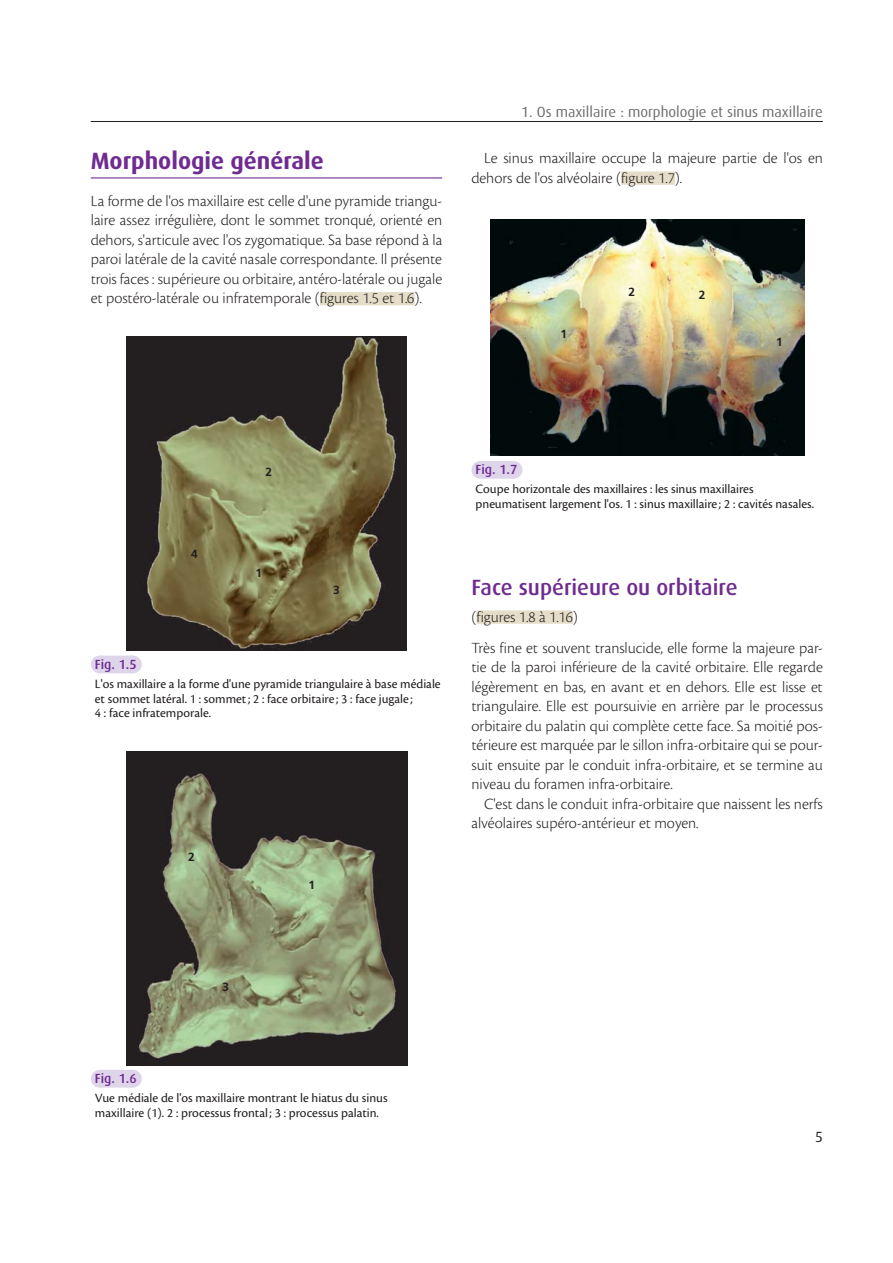
<style>
.page{position:relative;width:893px;height:1263px;background:#fff}
.page>*{position:absolute;margin:0;border:0;box-sizing:border-box;transform-origin:0 0}
.t1{font:700 23.55px "Dax";color:#6f2b91}
.t2{font:500 22.2px "Dax";color:#6f2b91}
.t3{font:300 16.2px/19.5px "Cronos Pro";color:#231f20}
.t4{font:14.7px "Dax";color:#6d6e70}
.t5{font:14.7px "Dax";color:#231f20}
.t6{font:13.35px/14.5px "Cronos Pro";color:#231f20}
.t7{font:500 13.35px "Dax";color:#6f2b91}
.t8{font:700 11.85px "Frutiger";color:#231f20}
</style>
<div class="page">
<hr style="left:91px;top:121px;width:732px;height:1px;background:#231f20">
<hr style="left:91px;top:177px;width:351px;height:2px;background:#6f2b91">
<div style="left:320px;top:292px;width:94px;height:13px;background:#e5ddc8"></div>
<div style="left:621px;top:171px;width:54px;height:14px;background:#e5ddc8"></div>
<div style="left:476px;top:610px;width:97px;height:14px;background:#e5ddc8"></div>
<img style="left:127px;top:337px;width:280px;height:313px">
<div style="left:100px;top:656px;width:32px;height:17px;background:#ded5ea"></div>
<svg style="left:132px;top:656px;width:1px;height:17px"></svg>
<img style="left:127px;top:752px;width:280px;height:313px">
<div style="left:100px;top:1070px;width:32px;height:18px;background:#ded5ea"></div>
<svg style="left:116px;top:1070px;width:17px;height:18px"></svg>
<img style="left:490px;top:220px;width:314px;height:235px">
<div style="left:480px;top:461px;width:33px;height:18px;background:#ded5ea"></div>
<svg style="left:496px;top:461px;width:18px;height:18px"></svg>
<h1 class="t1" style="left:91px;top:147px;width:235px">Morphologie générale</h1>
<p class="t3" style="left:91px;top:192px;width:353px;text-align:justify">La forme de l'os maxillaire est celle d'une pyramide triangu&shy;laire assez irrégulière, dont le sommet tronqué, orienté en dehors, s'articule avec l'os zygomatique. Sa base répond à la paroi latérale de la cavité nasale correspondante. Il présente trois faces : supérieure ou orbitaire, antéro-latérale ou jugale et postéro-latérale ou infratemporale ( figures 1.5 et 1.6 ).</p>
<p class="t4" style="left:521px;top:105px;width:303px">1. Os maxillaire : morphologie et sinus maxillaire</p>
<p class="t3" style="left:471px;top:149px;width:353px;text-indent:13px">Le sinus maxillaire occupe la majeure partie de l'os en dehors de l'os alvéolaire ( figure 1.7 ).</p>
<p class="t8" style="left:560px;top:329px;width:8px">1</p>
<p class="t8" style="left:628px;top:287px;width:8px">2</p>
<p class="t8" style="left:699px;top:290px;width:8px">2</p>
<p class="t8" style="left:776px;top:338px;width:8px">1</p>
<p class="t8" style="left:191px;top:549px;width:8px">4</p>
<p class="t8" style="left:265px;top:467px;width:8px">2</p>
<p class="t8" style="left:255px;top:568px;width:8px">1</p>
<p class="t8" style="left:333px;top:586px;width:8px">3</p>
<p class="t7" style="left:95px;top:656px;width:43px">Fig. 1.5</p>
<p class="t6" style="left:95px;top:677px;width:347px">L'os maxillaire a la forme d'une pyramide triangulaire à base médiale et sommet latéral. 1 : sommet ; 2 : face orbitaire ; 3 : face jugale ;<br>4 : face infratemporale.</p>
<p class="t8" style="left:188px;top:852px;width:8px">2</p>
<p class="t8" style="left:308px;top:880px;width:8px">1</p>
<p class="t7" style="left:476px;top:462px;width:43px">Fig. 1.7</p>
<p class="t6" style="left:476px;top:483px;width:340px">Coupe horizontale des maxillaires : les sinus maxillaires pneumatisent largement l'os. 1 : sinus maxillaire ; 2 : cavités nasales.</p>
<h2 class="t2" style="left:471px;top:574px;width:268px">Face supérieure ou orbitaire</h2>
<p class="t3" style="left:471px;top:602px;width:353px;line-height:31.3px">( figures 1.8 à 1.16 )<br>Très fine et souvent translucide, elle forme la majeure par-</p>
<p class="t3" style="left:471px;top:659px;width:353px;text-align:justify">tie de la paroi inférieure de la cavité orbitaire. Elle regarde légèrement en bas, en avant et en dehors. Elle est lisse et triangulaire. Elle est poursuivie en arrière par le processus orbitaire du palatin qui complète cette face. Sa moitié pos&shy;térieure est marquée par le sillon infra-orbitaire qui se pour&shy;suit ensuite par le conduit infra-orbitaire, et se termine au niveau du foramen infra-orbitaire.</p>
<p class="t3" style="left:471px;top:795px;width:353px;text-indent:13px">C'est dans le conduit infra-orbitaire que naissent les nerfs alvéolaires supéro-antérieur et moyen.</p>
<p class="t8" style="left:222px;top:982px;width:8px">3</p>
<p class="t7" style="left:95px;top:1071px;width:43px">Fig. 1.6</p>
<p class="t6" style="left:95px;top:1092px;width:294px">Vue médiale de l'os maxillaire montrant le hiatus du sinus maxillaire (1). 2 : processus frontal ; 3 : processus palatin.</p>
<p class="t5" style="left:815px;top:1130px;width:9px">5</p>
</div>
